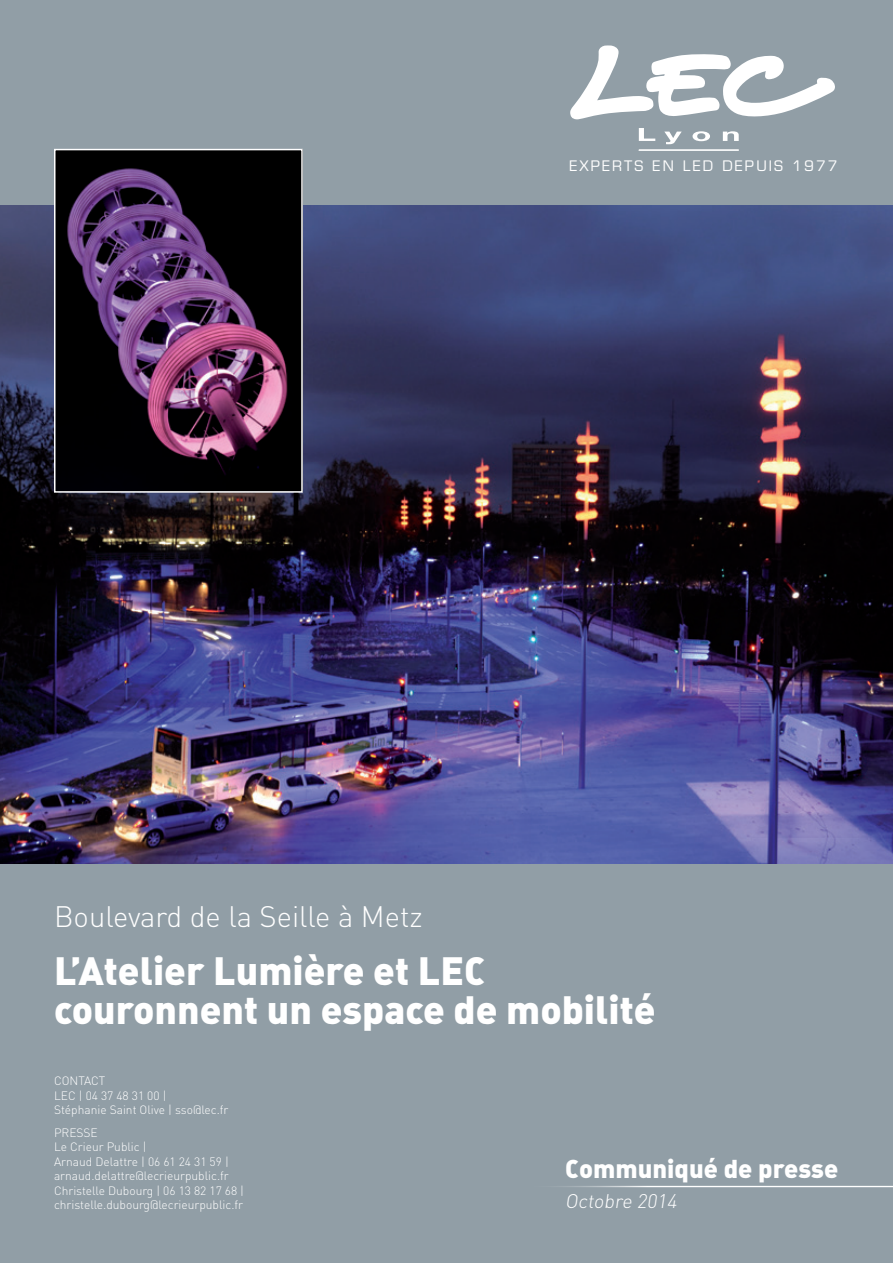
<style>
.page{position:relative;width:893px;height:1263px;background:#919ea6}
.page>*{position:absolute;margin:0;border:0;box-sizing:border-box;transform-origin:0 0}
.t1{font:39px/39px "DIN Black Alternate";color:#fff}
.t2{font:300 29.25px "DIN";color:#fff}
.t3{font:25.5px "DIN Black Alternate";color:#fff}
.t4{font:300 19.5px "DIN";color:#fff}
.t5{font:14.1px "Eurostile";letter-spacing:.15em;color:#fff}
.t6{font:300 12px/14.4px "DIN";color:#fff}
</style>
<div class="page">
<img style="left:0;top:205px;width:893px;height:658px">
<img style="left:57px;top:152px;width:243px;height:338px">
<div style="left:54px;top:149px;width:249px;height:344px;border:2px solid #fff"></div>
<hr style="left:519px;top:1186px;width:374px;height:1px;background:#fff">
<svg style="left:639px;top:128px;width:16px;height:13px"></svg>
<svg style="left:665px;top:132px;width:17px;height:12px"></svg>
<svg style="left:693px;top:131px;width:17px;height:10px"></svg>
<svg style="left:723px;top:131px;width:16px;height:10px"></svg>
<svg style="left:570px;top:45px;width:265px;height:75px"></svg>
<hr style="left:639px;top:149px;width:100px;height:2px;background:#fff">
<p class="t5" style="left:569px;top:158px;width:270px">EXPERTS EN LED DEPUIS 1977</p>
<h2 class="t2" style="left:54px;top:898px;width:370px">Boulevard de la Seille à Metz</h2>
<h1 class="t1" style="left:54px;top:949px;width:603px">L’Atelier Lumière et LEC couronnent un espace de mobilité</h1>
<p class="t6" style="left:54px;top:1074px;width:176px">CONTACT<br>LEC | 04 37 48 31 00 |<br>Stéphanie Saint Olive | sso@lec.fr</p>
<p class="t6" style="left:54px;top:1125px;width:192px">PRESSE<br>Le Crieur Public |<br>Arnaud Delattre | 06 61 24 31 59 | arnaud.delattre@lecrieurpublic.fr<br>Christelle Dubourg | 06 13 82 17 68 | christelle.dubourg@lecrieurpublic.fr</p>
<h3 class="t3" style="left:565px;top:1151px;width:275px">Communiqué de presse</h3>
<h3 class="t4" style="left:565px;top:1189px;width:117px">Octobre 2014</h3>
</div>
